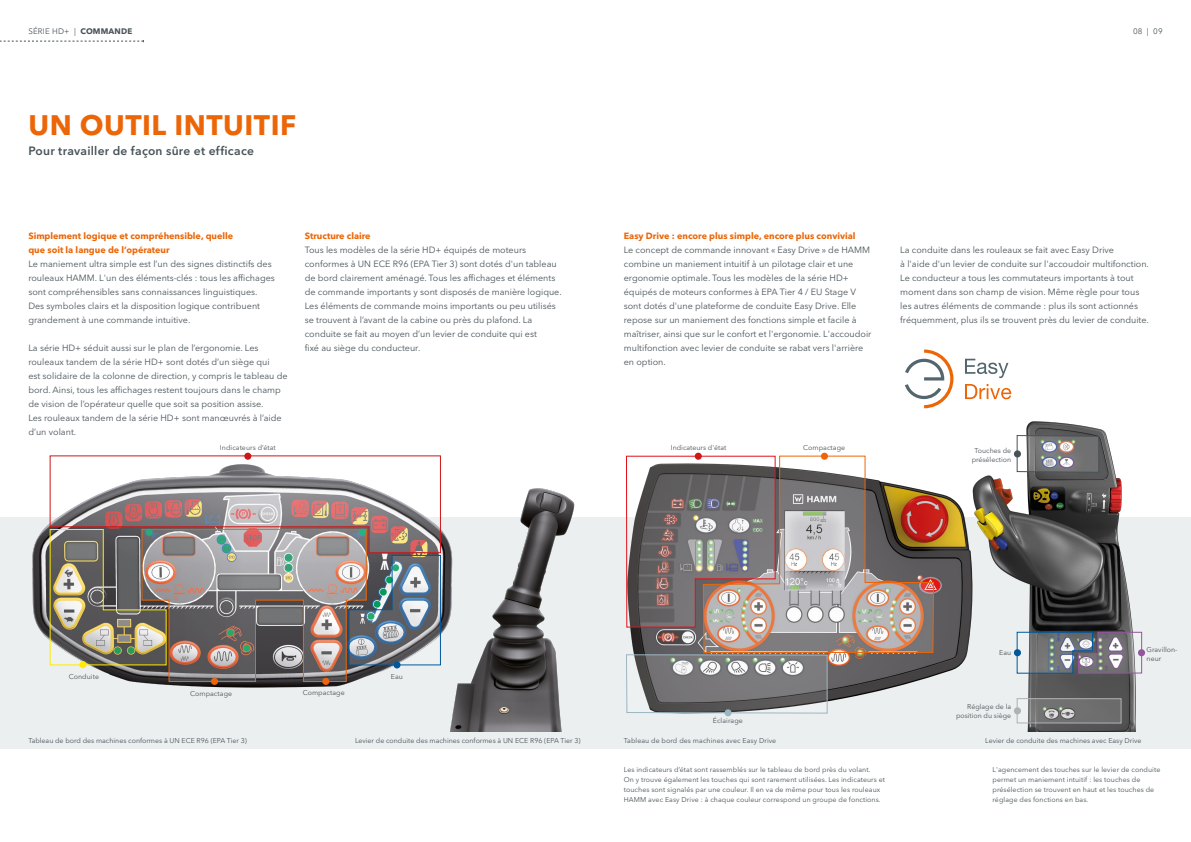
<style>
.page{position:relative;width:1191px;height:842px;background:#fff}
.page>*{position:absolute;margin:0;border:0;box-sizing:border-box;transform-origin:0 0}
.t1{font:700 28px "Avenir Next LT Pro";letter-spacing:.02em;color:#ec6608}
.t2{font:600 12px "Avenir Next LT Pro";letter-spacing:.02em;color:#485358}
.t3{font:9px/14px "Avenir Next LT Pro";color:#485358}
.t4{font:700 9px/14px "Avenir Next LT Pro";color:#ec6608}
.t5{font:8px "Avenir Next LT Pro";letter-spacing:.02em;color:#485358}
.t6{font:7px/10px "Avenir Next LT Pro";letter-spacing:.01em;color:#485358}
.s1{font-weight:700}
</style>
<div class="page">
<div style="left:0;top:518px;width:1191px;height:231px;background:#eceff0"></div>
<img style="left:610px;top:452px;width:344px;height:265px">
<img style="left:954px;top:421px;width:192px;height:310px">
<img style="left:3px;top:452px;width:472px;height:280px">
<img style="left:1016px;top:631px;width:126px;height:43px">
<div style="left:1014px;top:649px;width:7px;height:7px;background:#00589c;border-radius:50%"></div>
<svg style="left:626px;top:455px;width:76px;height:173px;background:#807676"></svg>
<svg style="left:1018px;top:700px;width:101px;height:21px;background:#838483"></svg>
<div style="left:1016px;top:698px;width:105px;height:25px;border:1px solid #afb2b4"></div>
<svg style="left:1016px;top:435px;width:83px;height:38px;background:#8e8e8f"></svg>
<div style="left:1014px;top:707px;width:7px;height:7px;background:#afb2b4;border-radius:50%"></div>
<div style="left:1014px;top:450px;width:7px;height:7px;background:#485358;border-radius:50%"></div>
<img style="left:702px;top:455px;width:232px;height:198px">
<svg style="left:625px;top:654px;width:203px;height:60px"></svg>
<div style="left:1138px;top:649px;width:7px;height:7px;background:#93569e;border-radius:50%"></div>
<div style="left:821px;top:453px;width:7px;height:7px;background:#ec6608;border-radius:50%"></div>
<div style="left:724px;top:709px;width:7px;height:7px;background:#9db5c3;border-radius:50%"></div>
<img style="left:49px;top:455px;width:392px;height:227px">
<div style="left:244px;top:453px;width:7px;height:7px;background:#cd1719;border-radius:50%"></div>
<div style="left:694px;top:453px;width:8px;height:7px;background:#cd1719;border-radius:50%"></div>
<div style="left:79px;top:661px;width:7px;height:7px;background:#ffed00;border-radius:50%"></div>
<div style="left:322px;top:678px;width:7px;height:7px;background:#ec6608;border-radius:50%"></div>
<div style="left:211px;top:678px;width:7px;height:7px;background:#ec6608;border-radius:50%"></div>
<div style="left:393px;top:661px;width:7px;height:7px;background:#00589c;border-radius:50%"></div>
<img style="left:446px;top:454px;width:149px;height:277px">
<svg style="left:0;top:40px;width:144px;height:2px"></svg>
<svg style="left:965px;top:359px;width:43px;height:19px"></svg>
<svg style="left:965px;top:384px;width:46px;height:15px"></svg>
<svg style="left:905px;top:349px;width:48px;height:59px"></svg>
<p class="t5" style="left:28px;top:27px;width:105px">SÉRIE HD+ | <span class="s1">COMMANDE</span></p>
<p class="t5" style="left:1133px;top:27px;width:31px">08 | 09</p>
<h1 class="t1" style="left:28px;top:108px;width:269px">UN OUTIL INTUITIF</h1>
<h2 class="t2" style="left:28px;top:143px;width:227px">Pour travailler de façon sûre et efficace</h2>
<p class="t4" style="left:28px;top:229px;width:206px">Simplement logique et compréhensible, quelle que soit la langue de l’opérateur</p>
<p class="t3" style="left:28px;top:257px;width:248px">Le maniement ultra simple est l’un des signes distinctifs des rouleaux HAMM. L'un des éléments-clés : tous les affichages sont compréhensibles sans connaissances linguistiques.<br>Des symboles clairs et la disposition logique contribuent grandement à une commande intuitive.</p>
<p class="t3" style="left:28px;top:341px;width:261px">La série HD+ séduit aussi sur le plan de l’ergonomie. Les rouleaux tandem de la série HD+ sont dotés d’un siège qui<br>est solidaire de la colonne de direction, y compris le tableau de bord. Ainsi, tous les affichages restent toujours dans le champ de vision de l’opérateur quelle que soit sa position assise.<br>Les rouleaux tandem de la série HD+ sont manœuvrés à l’aide d’un volant.</p>
<p class="t4" style="left:305px;top:229px;width:67px">Structure claire</p>
<p class="t3" style="left:305px;top:243px;width:258px">Tous les modèles de la série HD+ équipés de moteurs conformes à UN ECE R96 (EPA Tier 3) sont dotés d'un tableau de bord clairement aménagé. Tous les affichages et éléments de commande importants y sont disposés de manière logique.<br>Les éléments de commande moins importants ou peu utilisés se trouvent à l’avant de la cabine ou près du plafond. La conduite se fait au moyen d’un levier de conduite qui est<br>fixé au siège du conducteur.</p>
<p class="t4" style="left:624px;top:229px;width:233px">Easy Drive : encore plus simple, encore plus convivial</p>
<p class="t3" style="left:624px;top:243px;width:249px">Le concept de commande innovant « Easy Drive » de HAMM combine un maniement intuitif à un pilotage clair et une ergonomie optimale. Tous les modèles de la série HD+ équipés de moteurs conformes à EPA Tier 4 / EU Stage V sont dotés d'une plateforme de conduite Easy Drive. Elle repose sur un maniement des fonctions simple et facile à maîtriser, ainsi que sur le confort et l'ergonomie. L'accoudoir multifonction avec levier de conduite se rabat vers l'arrière en option.</p>
<p class="t3" style="left:900px;top:243px;width:250px">La conduite dans les rouleaux se fait avec Easy Drive<br>à l'aide d'un levier de conduite sur l'accoudoir multifonction.<br>Le conducteur a tous les commutateurs importants à tout moment dans son champ de vision. Même règle pour tous les autres éléments de commande : plus ils sont actionnés fréquemment, plus ils se trouvent près du levier de conduite.</p>
<p class="t6" style="left:220px;top:442px;width:57px">Indicateurs d’état</p>
<p class="t6" style="left:671px;top:442px;width:57px">Indicateurs d'état</p>
<p class="t6" style="left:803px;top:442px;width:44px">Compactage</p>
<p class="t6" style="left:971px;top:446px;width:41px;line-height:9px;text-align:center">Touches de présélection</p>
<p class="t6" style="left:69px;top:671px;width:32px">Conduite</p>
<p class="t6" style="left:190px;top:688px;width:44px">Compactage</p>
<p class="t6" style="left:303px;top:687px;width:44px">Compactage</p>
<p class="t6" style="left:391px;top:671px;width:14px">Eau</p>
<p class="t6" style="left:28px;top:735px;width:220px">Tableau de bord des machines conformes à UN ECE R96 (EPA Tier 3)</p>
<p class="t6" style="left:355px;top:735px;width:227px">Levier de conduite des machines conformes à UN ECE R96 (EPA Tier 3)</p>
<p class="t6" style="left:713px;top:715px;width:32px">Éclairage</p>
<p class="t6" style="left:999px;top:648px;width:13px">Eau</p>
<p class="t6" style="left:1146px;top:645px;width:32px;line-height:9px">Gravillon&shy;neur</p>
<p class="t6" style="left:956px;top:702px;width:57px;line-height:9px;text-align:right">Réglage de la position du siège</p>
<p class="t6" style="left:624px;top:735px;width:154px">Tableau de bord des machines avec Easy Drive</p>
<p class="t6" style="left:985px;top:735px;width:158px">Levier de conduite des machines avec Easy Drive</p>
<p class="t6" style="left:992px;top:765px;width:169px">L'agencement des touches sur le levier de conduite permet un maniement intuitif : les touches de présélection se trouvent en haut et les touches de réglage des fonctions en bas.</p>
<p class="t6" style="left:624px;top:765px;width:263px">Les indicateurs d’état sont rassemblés sur le tableau de bord près du volant.<br>On y trouve également les touches qui sont rarement utilisées. Les indicateurs et touches sont signalés par une couleur. Il en va de même pour tous les rouleaux HAMM avec Easy Drive : à chaque couleur correspond un groupe de fonctions.</p>
</div>
